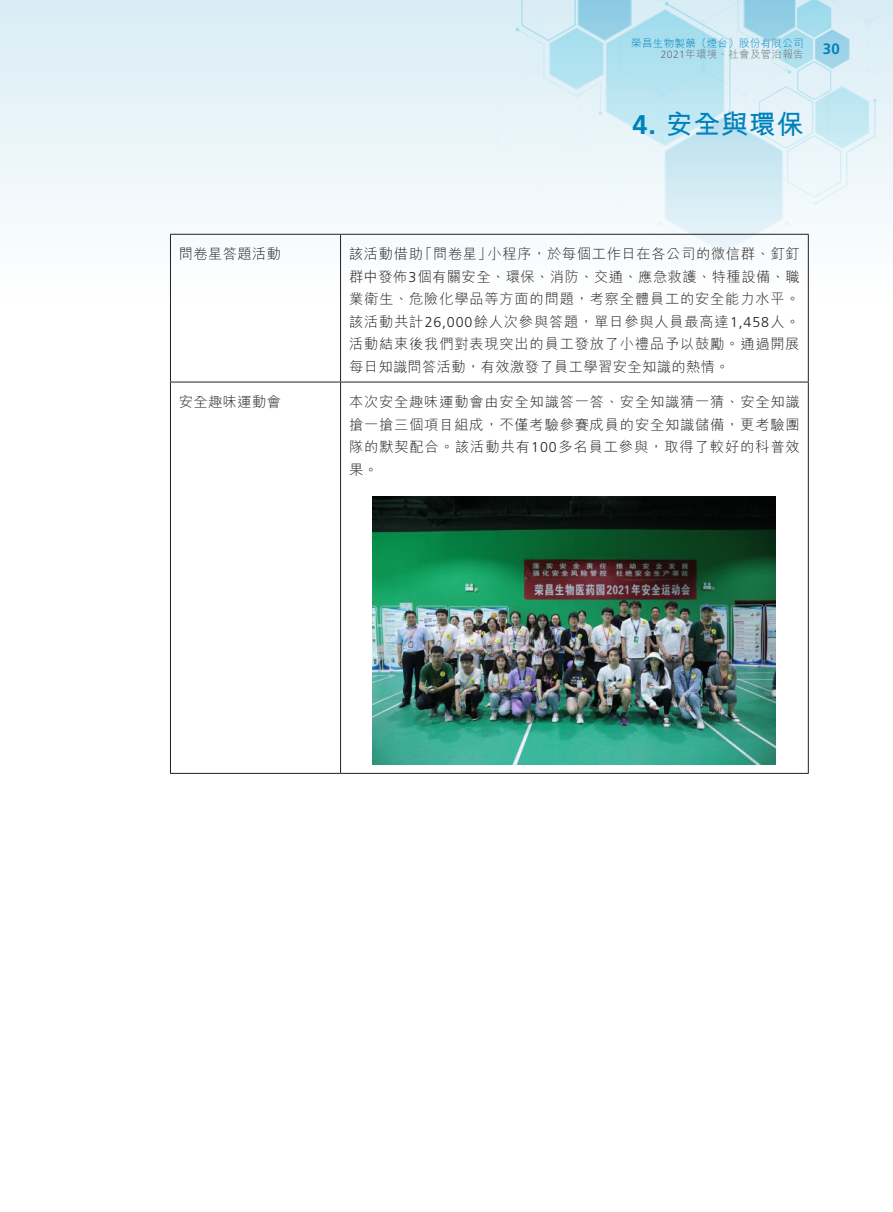
<style>
.page{position:relative;width:893px;height:1212px;background:#fff}
.page>*{position:absolute;margin:0;border:0;box-sizing:border-box;transform-origin:0 0}
.t1{font:700 27px "M Hei HK";letter-spacing:.03em;color:#0081bb}
.t2{font:700 15px "Frutiger LT Std";color:#0081bb}
.t3{font:300 14.25px/22.5px "M Hei HK";letter-spacing:.055em;color:#231f20;text-align:justify}
.t4{font:300 14.25px "M Hei HK";letter-spacing:.03em;color:#231f20}
.t5{font:300 10.5px "M Hei HK";letter-spacing:.03em;color:#0081bb}
.t6{font:300 10.5px "M Hei HK";letter-spacing:.03em;color:#6c6d70}
.s1{font-family:"Frutiger LT Std"}
</style>
<div class="page">
<div style="left:0;top:0;width:893px;height:301px;background:linear-gradient(to bottom,#d9edf5,#fff)"></div>
<img style="left:435px;top:0;width:458px;height:301px">
<hr style="left:170px;top:234px;width:171px;height:1px;background:#231f20">
<hr style="left:170px;top:235px;width:1px;height:147px;background:#231f20">
<hr style="left:341px;top:234px;width:468px;height:1px;background:#231f20">
<hr style="left:340px;top:235px;width:1px;height:147px;background:#231f20">
<hr style="left:808px;top:235px;width:1px;height:147px;background:#231f20">
<hr style="left:170px;top:382px;width:171px;height:1px;background:#231f20">
<hr style="left:170px;top:382px;width:1px;height:391px;background:#231f20">
<hr style="left:341px;top:382px;width:468px;height:1px;background:#231f20">
<hr style="left:340px;top:382px;width:1px;height:391px;background:#231f20">
<hr style="left:808px;top:382px;width:1px;height:391px;background:#231f20">
<hr style="left:170px;top:773px;width:171px;height:1px;background:#231f20">
<hr style="left:341px;top:773px;width:468px;height:1px;background:#231f20">
<img style="left:373px;top:497px;width:403px;height:268px">
<p class="t4" style="left:179px;top:247px;width:104px">問卷星答題活動</p>
<p class="t4" style="left:179px;top:394px;width:104px">安全趣味運動會</p>
<p class="t5" style="left:631px;top:38px;width:174px">榮昌生物製藥（煙台）股份有限公司</p>
<p class="t2" style="left:823px;top:40px;width:19px">30</p>
<p class="t6" style="left:661px;top:49px;width:144px"><span class="s1">2021</span>年環境、社會及管治報告</p>
<h1 class="t1" style="left:633px;top:104px;width:173px"><span class="s1">4.</span> 安全與環保</h1>
<p class="t3" style="left:487px;top:242px;width:314px">小程序，於每個工作日在各公司的微信群、釘釘</p>
<p class="t3" style="left:349px;top:242px;width:75px">該活動借助</p>
<p class="t3" style="left:418px;top:242px;width:75px">「問卷星」</p>
<p class="t3" style="left:349px;top:265px;width:452px">群中發佈<span class="s1">3</span>個有關安全、環保、消防、交通、應急救護、特種設備、職業衛生、危險化學品等方面的問題，考察全體員工的安全能力水平。該活動共計<span class="s1">26,000</span>餘人次參與答題，單日參與人員最高達<span class="s1">1,458</span>人。活動結束後我們對表現突出的員工發放了小禮品予以鼓勵。通過開展每日知識問答活動，有效激發了員工學習安全知識的熱情。</p>
<p class="t3" style="left:349px;top:390px;width:452px">本次安全趣味運動會由安全知識答一答、安全知識猜一猜、安全知識</p>
<p class="t3" style="left:349px;top:413px;width:452px">搶一搶三個項目組成，不僅考驗參賽成員的安全知識儲備，更考驗團隊的默契配合。該活動共有<span class="s1">100</span>多名員工參與，取得了較好的科普效果。</p>
</div>
